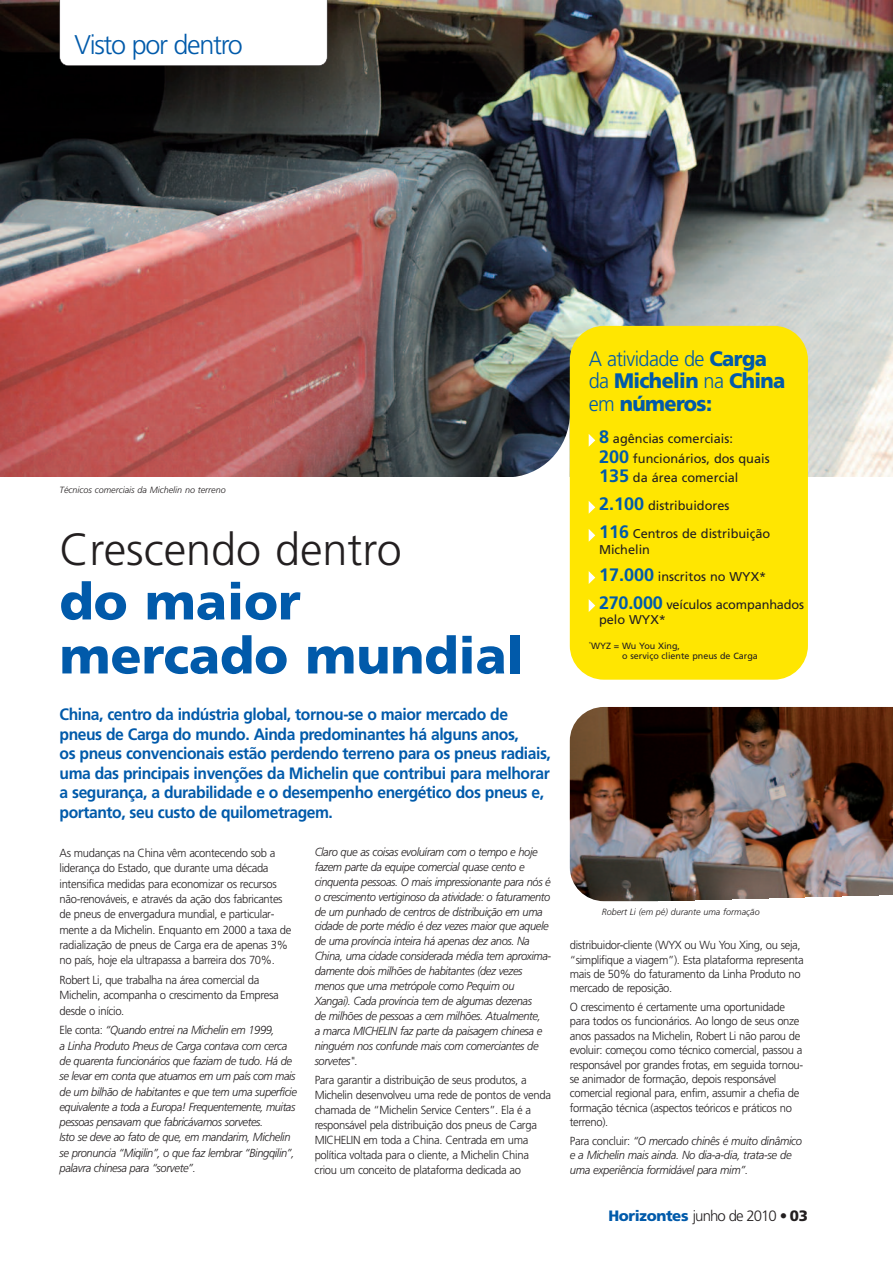
<style>
.page{position:relative;width:893px;height:1263px;background:#fff}
.page>*{position:absolute;margin:0;border:0;box-sizing:border-box;transform-origin:0 0}
.t1{font:900 51px/54px "Frutiger";color:#015aaa}
.t2{font:300 45px "Frutiger";color:#231f20}
.t3{font:300 27px "Frutiger";letter-spacing:-.05em;color:#015aaa}
.t4{font:900 21px/22.5px "Frutiger";letter-spacing:-.03em;color:#015aaa;scale:.95 1}
.t5{font:700 16.5px/19.5px "Frutiger";letter-spacing:-.03em;color:#015aaa;scale:.95 1}
.t6{font:300 15px "Frutiger";letter-spacing:-.06em;color:#231f20}
.t7{font:12.75px/19.5px "Frutiger";color:#231f20}
.t8{font:300 11.7px/14.4px "Frutiger";letter-spacing:-.03em;color:#231f20;scale:.96 1}
.t9{font:italic 300 11.7px/15px "Frutiger";letter-spacing:-.035em;color:#231f20;scale:.95 1}
.t10{font:italic 300 11.7px/14.4px "Frutiger";letter-spacing:-.035em;color:#231f20;scale:.96 1}
.t11{font:italic 300 9px "Frutiger";color:#231f20}
.t12{font:9px/10.5px "Frutiger";color:#231f20}
.s1{font-style:normal}
.s2{font-weight:300}
.s3{font-weight:700;font-size:18px;color:#015aaa}
.s4{font-weight:900;color:#015aaa}
.s5{font-weight:900}
</style>
<div class="page">
<img style="left:0;top:0;width:893px;height:476px">
<svg style="left:60px;top:0;width:267px;height:66px"></svg>
<svg style="left:506px;top:414px;width:64px;height:63px"></svg>
<div style="left:570px;top:326px;width:238px;height:354px;background:#ffe601;border-radius:34px"></div>
<img style="left:570px;top:707px;width:323px;height:194px">
<svg style="left:589px;top:599px;width:6px;height:13px"></svg>
<svg style="left:589px;top:571px;width:6px;height:13px"></svg>
<svg style="left:589px;top:529px;width:6px;height:13px"></svg>
<svg style="left:589px;top:501px;width:6px;height:13px"></svg>
<svg style="left:589px;top:434px;width:6px;height:13px"></svg>
<h3 class="t3" style="left:74px;top:34px;width:170px">Visto por dentro</h3>
<p class="t11" style="left:60px;top:487px;width:168px">Técnicos comerciais da Michelin no terreno</p>
<h2 class="t2" style="left:60px;top:532px;width:344px">Crescendo dentro</h2>
<h1 class="t1" style="left:60px;top:579px;width:466px">do maior mercado mundial</h1>
<p class="t5" style="left:60px;top:706px;width:519px">China, centro da indústria global, tornou-se o maior mercado de pneus de Carga do mundo. Ainda predominantes há alguns anos,<br>os pneus convencionais estão perdendo terreno para os pneus radiais, uma das principais invenções da Michelin que contribui para melhorar a segurança, a durabilidade e o desempenho energético dos pneus e, portanto, seu custo de quilometragem.</p>
<p class="t8" style="left:60px;top:846px;width:243px;line-height:15.3px">As mudanças na China vêm acontecendo sob a liderança do Estado, que durante uma década intensifica medidas para economizar os recursos não-renováveis, e através da ação dos fabricantes de pneus de envergadura mundial, e particular&shy;mente a da Michelin. Enquanto em 2000 a taxa de radialização de pneus de Carga era de apenas 3% no país, hoje ela ultrapassa a barreira dos 70%.</p>
<p class="t8" style="left:60px;top:973px;width:230px;line-height:15.3px">Robert Li, que trabalha na área comercial da<br>Michelin, acompanha o crescimento da Empresa desde o início.</p>
<p class="t9" style="left:60px;top:1023px;width:251px"><span class="s1">Ele conta:</span> “Quando entrei na Michelin em 1999,<br>a Linha Produto Pneus de Carga contava com cerca de quarenta funcionários que faziam de tudo. Há de se levar em conta que atuamos em um país com mais de um bilhão de habitantes e que tem uma superfície equivalente a toda a Europa! Frequentemente, muitas pessoas pensavam que fabricávamos sorvetes.<br>Isto se deve ao fato de que, em mandarim, Michelin se pronuncia “Miqilin”, o que faz lembrar “Bingqilin”, palavra chinesa para “sorvete”.</p>
<p class="t9" style="left:315px;top:845px;width:251px">Claro que as coisas evoluíram com o tempo e hoje fazem parte da equipe comercial quase cento e cinquenta pessoas. O mais impressionante para nós é o crescimento vertiginoso da atividade: o faturamento de um punhado de centros de distribuição em uma cidade de porte médio é dez vezes maior que aquele de uma província inteira há apenas dez anos. Na China, uma cidade considerada média tem aproxima&shy;damente dois milhões de habitantes (dez vezes menos que uma metrópole como Pequim ou Xangai). Cada província tem de algumas dezenas<br>de milhões de pessoas a cem milhões. Atualmente,<br>a marca MICHELIN faz parte da paisagem chinesa e ninguém nos confunde mais com comerciantes de sorvetes".</p>
<p class="t8" style="left:315px;top:1073px;width:248px;line-height:15px">Para garantir a distribuição de seus produtos, a Michelin desenvolveu uma rede de pontos de venda chamada de “Michelin Service Centers”. Ela é a responsável pela distribuição dos pneus de Carga MICHELIN em toda a China. Centrada em uma política voltada para o cliente, a Michelin China criou um conceito de plataforma dedicada ao</p>
<h3 class="t4" style="left:589px;top:349px;width:209px"><span class="s2">A atividade de</span> Carga <span class="s2">da</span> Michelin <span class="s2">na</span> China <span class="s2">em</span> números:</h3>
<p class="t7" style="left:599px;top:430px;width:172px"><span class="s3">8</span> agências comerciais:<br><span class="s3">200</span> funcionários, dos quais<br><span class="s3">135</span> da área comercial</p>
<p class="t7" style="left:599px;top:493px;width:173px;line-height:28px"><span class="s3">2.100</span> distribuidores<br><span class="s3">116</span> Centros de distribuição</p>
<p class="t7" style="left:599px;top:537px;width:169px;line-height:26.7px">Michelin<br><span class="s3">17.000</span> inscritos no WYX*</p>
<p class="t7" style="left:599px;top:597px;width:207px;line-height:15.6px"><span class="s3">270.000</span> veículos acompanhados pelo WYX*</p>
<p class="t12" style="left:622px;top:641px;width:137px;text-indent:-33px"><sup>*</sup>WYZ = Wu You Xing,<br>o serviço cliente pneus de Carga</p>
<p class="t11" style="left:602px;top:908px;width:159px">Robert Li (em pé) durante uma formação</p>
<p class="t8" style="left:570px;top:939px;width:245px">distribuidor-cliente (WYX ou Wu You Xing, ou seja, “simplifique a viagem”). Esta plataforma representa mais de 50% do faturamento da Linha Produto no mercado de reposição.</p>
<p class="t8" style="left:570px;top:1001px;width:245px">O crescimento é certamente uma oportunidade para todos os funcionários. Ao longo de seus onze anos passados na Michelin, Robert Li não parou de evoluir: começou como técnico comercial, passou a responsável por grandes frotas, em seguida tornou&shy;se animador de formação, depois responsável comercial regional para, enfim, assumir a chefia de formação técnica (aspectos teóricos e práticos no terreno).</p>
<p class="t10" style="left:570px;top:1134px;width:244px"><span class="s1">Para concluir:</span> “O mercado chinês é muito dinâmico e a Michelin mais ainda. No dia-a-dia, trata-se de uma experiência formidável para mim”.</p>
<p class="t6" style="left:608px;top:1210px;width:201px"><span class="s4">Horizontes</span> junho de 2010 • <span class="s5">03</span></p>
</div>
